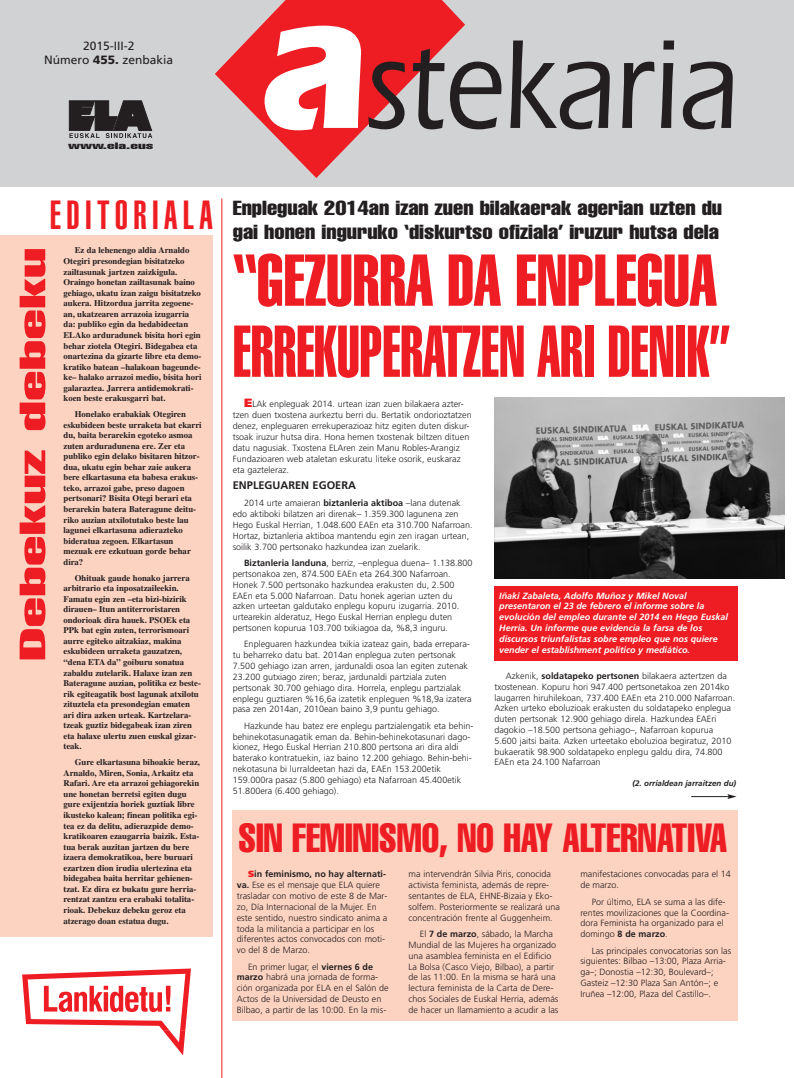
<style>
.page{position:relative;width:794px;height:1078px;background:#fff}
.page>*{position:absolute;margin:0;border:0;box-sizing:border-box;transform-origin:0 0}
.t1{font:500 131px "Itc Eras";color:#231f20;scale:.85 1}
.t2{font:72px/71px "Helvetica Extra Compressed";color:#ee1d23}
.t3{font:extra-condensed 40px "Helvetica";color:#ee1d23;scale:.94 1}
.t4{font:900 extra-condensed 40px "Helvetica";letter-spacing:.135em;color:#ee1d23}
.t5{font:extra-condensed 36px "Helvetica";color:#ee1d23;scale:2 1}
.t6{font:extra-condensed 20px/24px "Helvetica";color:#231f20;scale:1.2 1}
.t7{font:12px/14px "Frutiger";color:#231f20;text-align:center}
.t8{font:700 11px "Frutiger";color:#231f20}
.t9{font:300 9px/10.8px "Frutiger";color:#231f20}
.t10{font:italic 700 9px/10.8px "Frutiger";color:#fff}
.t11{font:extra-condensed 9px "Helvetica";color:#231f20;scale:2 1}
.t12{font:700 8.7px/10.6px "Times";color:#231f20}
.t13{font:italic 700 8px "Frutiger";color:#231f20}
.s1{font-weight:900}
.s2{font-weight:700;font-size:200px;color:#fff}
.s3{font-weight:900;font-size:12px;color:#ee1d23}
.s4{font-weight:700}
.s5{font-weight:900;color:#ee1d23}
</style>
<div class="page">
<div style="left:232px;top:810px;width:505px;height:210px;background:#fcd2c0"></div>
<div style="left:0;top:0;width:794px;height:187px;background:#d1d2d4"></div>
<svg style="left:215px;top:0;width:250px;height:178px;fill:#ee1d23"></svg>
<div style="left:0;top:235px;width:213px;height:701px;background:#fcd2c0"></div>
<hr style="left:222px;top:198px;width:1px;height:879px;background:#ee1d23">
<img style="left:494px;top:397px;width:290px;height:181px">
<div style="left:494px;top:586px;width:243px;height:74px;background:#ee1d23"></div>
<hr style="left:691px;top:795px;width:38px;height:1px;background:#231f20">
<svg style="left:727px;top:794px;width:9px;height:4px"></svg>
<svg style="left:22px;top:968px;width:169px;height:87px"></svg>
<svg style="left:69px;top:101px;width:83px;height:37px"></svg>
<h3 class="t7" style="left:44px;top:40px;width:131px">2015-III-2<br>Número <span class="s1">455.</span> zenbakia</h3>
<p class="t11" style="left:68px;top:143px;width:44px">www.ela.eus</p>
<h3 class="t4" style="left:50px;top:201px;width:164px">EDITORIALA</h3>
<p class="t12" style="left:63px;top:246px;width:139px;text-indent:11px">Ez da lehenengo aldia Arnaldo Otegiri presondegian bisitatzeko zailtasunak jartzen zaizkigula.<br>Oraingo honetan zailtasunak baino gehiago, ukatu izan zaigu bisitatzeko aukera. Hitzordua jarrita zegoene&shy;an, ukatzearen arrazoia izugarria da: publiko egin da hedabideetan ELAko arduradunek bisita hori egin behar ziotela Otegiri. Bidegabea eta onartezina da gizarte libre eta demo&shy;kratiko batean –halakoan bageunde&shy;ke– halako arrazoi medio, bisita hori galaraztea. Jarrera antidemokrati&shy;koen beste erakusgarri bat.</p>
<p class="t12" style="left:63px;top:409px;width:140px;text-indent:11px">Honelako erabakiak Otegiren eskubideen beste urraketa bat ekarri du, baita berarekin egoteko asmoa zuten arduradunena ere. Zer eta publiko egin delako bisitaren hitzor&shy;dua, ukatu egin behar zaie aukera bere elkartasuna eta babesa erakus&shy;teko, arrazoi gabe, preso dagoen pertsonari? Bisita Otegi berari eta berarekin batera Bateragune deitu&shy;riko auzian atxilotutako beste lau lagunei elkartasuna adierazteko bideratua zegoen. Elkartasun mezuak ere ezkutuan gorde behar dira?</p>
<p class="t12" style="left:63px;top:573px;width:139px;text-indent:11px">Ohituak gaude honako jarrera arbitrario eta inposatzaileekin.<br>Famatu egin zen –eta bizi-bizirik dirauen– Itun antiterroristaren ondorioak dira hauek. PSOEk eta<br>PPk bat egin zuten, terrorismoari aurre egiteko aitzakiaz, makina eskubideen urraketa gauzatzen, “dena ETA da” goiburu sonatua zabaldu zutelarik. Halaxe izan zen<br>Bateragune auzian, politika ez beste&shy;rik egiteagatik bost lagunak atxilotu zituztela eta presondegian ematen ari dira azken urteak. Kartzelara&shy;tzeak guztiz bidegabeak izan ziren eta halaxe ulertu zuen euskal gizar&shy;teak.</p>
<p class="t12" style="left:63px;top:757px;width:138px;text-indent:11px">Gure elkartasuna bihoakie beraz, Arnaldo, Miren, Sonia, Arkaitz eta Rafari. Are eta arrazoi gehiagorekin une honetan berretsi egiten dugu gure exijentzia horiek guztiak libre ikusteko kalean; finean politika egi&shy;tea ez da delitu, adierazpide demo&shy;kratikoaren ezaugarria baizik. Esta&shy;tua berak auzitan jartzen du bere izaera demokratikoa, bere buruari ezartzen dion irudia ulertezina eta bidegabea baita herritar gehienen&shy;tzat. Ez dira ez bukatu gure herria&shy;rentzat zantzu era erabaki totalita&shy;rioak. Debekuz debeku geroz eta atzerago doan estatua dugu.</p>
<h3 class="t5" style="left:20px;top:660px;width:208px;rotate:-90deg">Debekuz debeku</h3>
<h1 class="t1" style="left:258px;top:40px;width:566px"><span class="s2">a</span>stekaria</h1>
<h3 class="t6" style="left:233px;top:197px;width:409px">Enpleguak 2014an izan zuen bilakaerak agerian uzten du gai honen inguruko ‘diskurtso ofiziala’ iruzur hutsa dela</h3>
<h2 class="t2" style="left:233px;top:249px;width:499px">“GEZURRA DA ENPLEGUA<br>ERREKUPERATZEN ARI DENIK”</h2>
<p class="t9" style="left:233px;top:399px;width:240px;text-indent:11px"><span class="s3">E</span>LAk enpleguak 2014. urtean izan zuen bilakaera azter&shy;tzen duen txostena aurkeztu berri du. Bertatik ondorioztatzen denez, enpleguaren errekuperazioaz hitz egiten duten diskur&shy;tsoak iruzur hutsa dira. Hona hemen txostenak biltzen dituen datu nagusiak. Txostena ELAren zein Manu Robles-Arangiz Fundazioaren web ataletan eskuratu liteke osorik, euskaraz eta gazteleraz.</p>
<p class="t8" style="left:233px;top:480px;width:125px">ENPLEGUAREN EGOERA</p>
<p class="t9" style="left:233px;top:498px;width:241px;text-indent:11px">2014 urte amaieran <span class="s4">biztanleria aktiboa</span> –lana dutenak edo aktiboki bilatzen ari direnak– 1.359.300 lagunena zen Hego Euskal Herrian, 1.048.600 EAEn eta 310.700 Nafarroan.<br>Hortaz, biztanleria aktiboa mantendu egin zen iragan urtean, soilik 3.700 pertsonako hazkundea izan zuelarik.</p>
<p class="t9" style="left:233px;top:558px;width:241px;text-indent:11px"><span class="s4">Biztanleria landuna</span>, berriz, –enplegua duena– 1.138.800 pertsonakoa zen, 874.500 EAEn eta 264.300 Nafarroan.<br>Honek 7.500 pertsonako hazkundea erakusten du, 2.500<br>EAEn eta 5.000 Nafarroan. Datu honek agerian uzten du azken urteetan galdutako enplegu kopuru izugarria. 2010. urtearekin alderatuz, Hego Euskal Herrian enplegu duten pertsonen kopurua 103.700 txikiagoa da, %8,3 inguru.</p>
<p class="t9" style="left:233px;top:639px;width:240px;text-indent:11px">Enpleguaren hazkundea txikia izateaz gain, bada errepara&shy;tu beharreko datu bat. 2014an enplegua zuten pertsonak 7.500 gehiago izan arren, jardunaldi osoa lan egiten zutenak 23.200 gutxiago ziren; beraz, jardunaldi partziala zuten pertsonak 30.700 gehiago dira. Horrela, enplegu partzialak enplegu guztiaren %16,6a izatetik enpleguen %18,9a izatera pasa zen 2014an, 2010ean baino 3,9 puntu gehiago.</p>
<p class="t9" style="left:233px;top:720px;width:242px;text-indent:11px">Hazkunde hau batez ere enplegu partzialengatik eta behin&shy;behinekotasunagatik eman da. Behin-behinekotasunari dago&shy;kionez, Hego Euskal Herrian 210.800 pertsona ari dira aldi baterako kontratuekin, iaz baino 12.200 gehiago. Behin-behi&shy;nekotasuna bi lurraldeetan hazi da, EAEn 153.200etik 159.000ra pasaz (5.800 gehiago) eta Nafarroan 45.400etik 51.800era (6.400 gehiago).</p>
<p class="t10" style="left:499px;top:590px;width:230px">Iñaki Zabaleta, Adolfo Muñoz y Mikel Noval presentaron el 23 de febrero el informe sobre la evolución del empleo durante el 2014 en Hego Euskal Herria. Un informe que evidencia la farsa de los discursos triunfalistas sobre empleo que nos quiere vender el establishment político y mediático.</p>
<p class="t9" style="left:494px;top:671px;width:242px;text-indent:11px">Azkenik, <span class="s4">soldatapeko pertsonen</span> bilakaera aztertzen da txostenean. Kopuru hori 947.400 pertsonetakoa zen 2014ko laugarren hiruhilekoan, 737.400 EAEn eta 210.000 Nafarroan.<br>Azken urteko eboluzioak erakusten du soldatapeko enplegua duten pertsonak 12.900 gehiago direla. Hazkundea EAEri dagokio –18.500 pertsona gehiago–, Nafarroan kopurua 5.600 jaitsi baita. Azken urteetako eboluzioa begiratuz, 2010 bukaeratik 98.900 soldatapeko enplegu galdu dira, 74.800<br>EAEn eta 24.100 Nafarroan</p>
<p class="t13" style="left:632px;top:780px;width:105px">(2. orrialdean jarraitzen du)</p>
<h3 class="t3" style="left:239px;top:823px;width:521px">SIN FEMINISMO, NO HAY ALTERNATIVA</h3>
<p class="t9" style="left:237px;top:869px;width:152px;text-indent:11px"><span class="s5">S</span><span class="s4">in feminismo, no hay alternati&shy;va.</span> Ese es el mensaje que ELA quiere trasladar con motivo de este 8 de Mar&shy;zo, Día Internacional de la Mujer. En este sentido, nuestro sindicato anima a toda la militancia a participar en los diferentes actos convocados con moti&shy;vo del 8 de Marzo.</p>
<p class="t9" style="left:237px;top:961px;width:153px;text-indent:11px">En primer lugar, el <span class="s4">viernes 6 de marzo</span> habrá una jornada de forma&shy;ción organizada por ELA en el Salón de Actos de la Universidad de Deusto en Bilbao, a partir de las 10:00. En la mis-</p>
<p class="t9" style="left:408px;top:869px;width:153px">ma intervendrán Silvia Piris, conocida activista feminista, además de repre&shy;sentantes de ELA, EHNE-Bizaia y Eko&shy;solfem. Posteriormente se realizará una concentración frente al Guggenheim.</p>
<p class="t9" style="left:408px;top:929px;width:151px;text-indent:11px">El <span class="s4">7 de marzo</span>, sábado, la Marcha Mundial de las Mujeres ha organizado una asamblea feminista en el Edificio La Bolsa (Casco Viejo, Bilbao), a partir de las 11:00. En la misma se hará una lectura feminista de la Carta de Dere&shy;chos Sociales de Euskal Herria, además de hacer un llamamiento a acudir a las</p>
<p class="t9" style="left:580px;top:869px;width:152px">manifestaciones convocadas para el 14 de marzo.</p>
<p class="t9" style="left:580px;top:896px;width:150px;text-indent:11px">Por último, ELA se suma a las dife&shy;rentes movilizaciones que la Coordina&shy;dora Feminista ha organizado para el domingo <span class="s4">8 de marzo</span>.</p>
<p class="t9" style="left:580px;top:945px;width:152px;text-indent:11px">Las principales convocatorias son las siguientes: Bilbao –13:00, Plaza Arria&shy;ga–; Donostia –12:30, Boulevard–; Gasteiz –12:30 Plaza San Antón–; e Iruñea –12:00, Plaza del Castillo–.</p>
</div>
